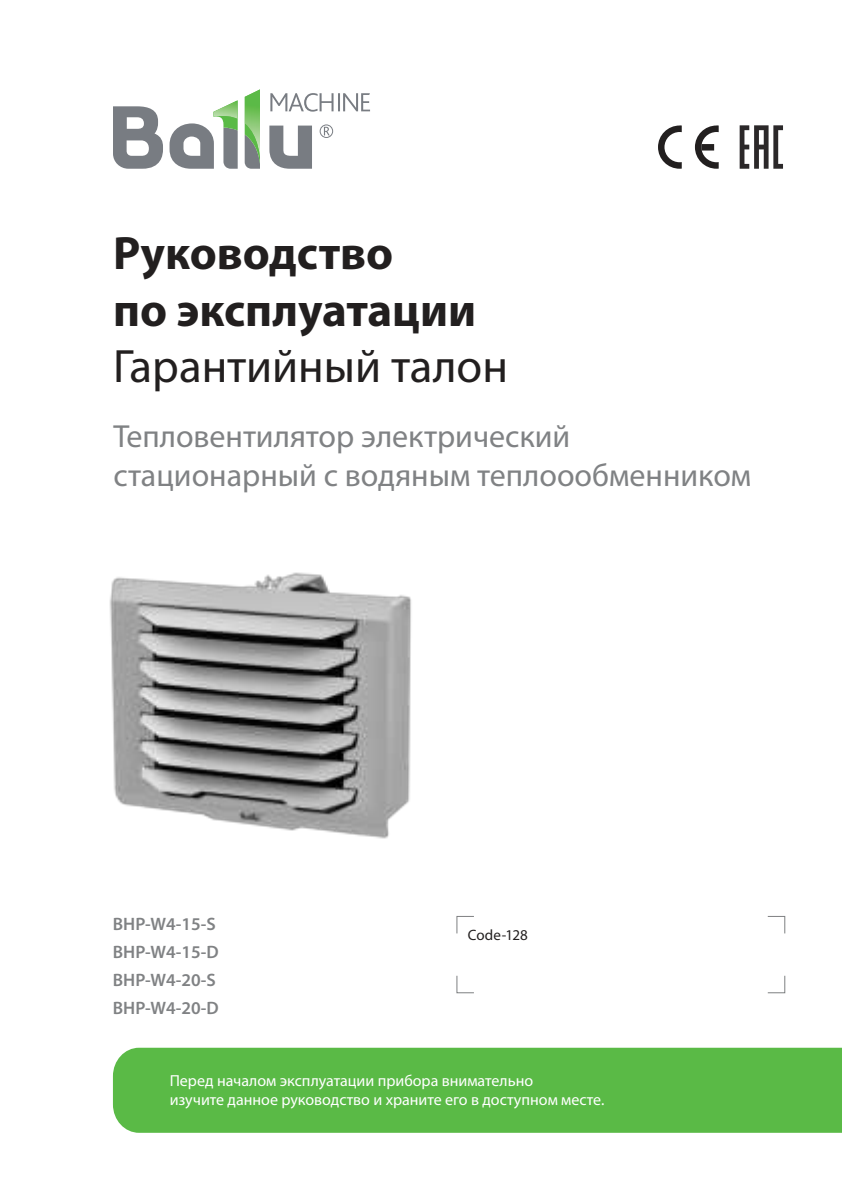
<style>
.page{position:relative;width:842px;height:1191px;background:#fff}
.page>*{position:absolute;margin:0;border:0;box-sizing:border-box;transform-origin:0 0}
.t1{font:700 47px/56.4px "Myriad Pro";color:#221f1f}
.t2{font:47px "Myriad Pro";color:#221f1f}
.t3{font:32px/38.4px "Myriad Pro";color:#808284}
.t4{font:600 18px/28px "Myriad Pro";color:#808284}
.t5{font:16px/19.2px "Myriad Pro";color:#fff}
.t6{font:15px "Myriad Pro";color:#221f1f}
</style>
<div class="page">
<img style="left:109px;top:572px;width:302px;height:267px">
<div style="left:113px;top:1047px;width:729px;height:85px;background:#5aba46"></div>
<svg style="left:113px;top:89px;width:257px;height:80px"></svg>
<svg style="left:658px;top:125px;width:24px;height:44px"></svg>
<svg style="left:695px;top:125px;width:24px;height:44px"></svg>
<svg style="left:740px;top:125px;width:43px;height:44px"></svg>
<svg style="left:456px;top:916px;width:18px;height:18px"></svg>
<svg style="left:456px;top:975px;width:18px;height:18px"></svg>
<svg style="left:767px;top:975px;width:19px;height:18px"></svg>
<svg style="left:767px;top:916px;width:19px;height:18px"></svg>
<h1 class="t1" style="left:113px;top:226px;width:365px">Руководство<br>по эксплуатации</h1>
<h1 class="t2" style="left:113px;top:344px;width:397px">Гарантийный талон</h1>
<h2 class="t3" style="left:113px;top:418px;width:639px">Тепловентилятор электрический стационарный с водяным теплоообменником</h2>
<p class="t4" style="left:113px;top:911px;width:107px">BHP-W4-15-S<br>BHP-W4-15-D<br>BHP-W4-20-S<br>BHP-W4-20-D</p>
<p class="t6" style="left:468px;top:927px;width:61px">Code-128</p>
<p class="t5" style="left:170px;top:1071px;width:436px">Перед началом эксплуатации прибора внимательно<br>изучите данное руководство и храните его в доступном месте.</p>
</div>
